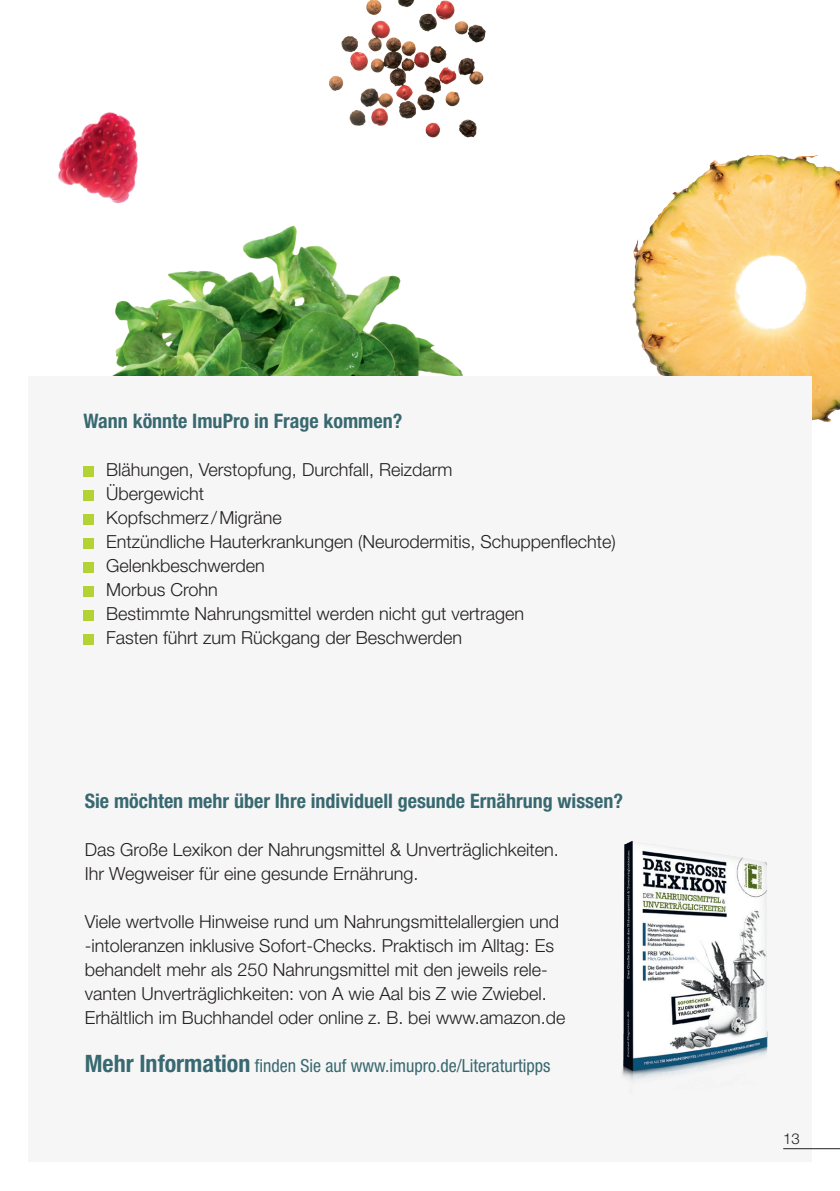
<style>
.page{position:relative;width:840px;height:1191px;background:#fff}
.page>*{position:absolute;margin:0;border:0;box-sizing:border-box;transform-origin:0 0}
.t1{font:700 condensed 20px "Helvetica Neue LT Std";color:#396970}
.t2{font:300 18px/24px "Helvetica Neue LT Std";color:#231f20}
.t3{font:condensed 18px "Helvetica Neue LT Std";color:#396970}
.t4{font:300 15px "Helvetica Neue LT Std";color:#231f20}
.s1{font-weight:700;font-size:24px}
</style>
<div class="page">
<img style="left:112px;top:225px;width:351px;height:151px">
<img style="left:632px;top:154px;width:207px;height:268px">
<img style="left:329px;top:0;width:157px;height:138px">
<div style="left:28px;top:376px;width:783px;height:786px;background:#f6f6f7"></div>
<hr style="left:782px;top:1148px;width:57px;height:1px;background:#231f20">
<div style="left:83px;top:466px;width:11px;height:10px;background:#b3d234"></div>
<div style="left:83px;top:490px;width:11px;height:10px;background:#b3d234"></div>
<div style="left:83px;top:514px;width:11px;height:10px;background:#b3d234"></div>
<div style="left:83px;top:538px;width:11px;height:10px;background:#b3d234"></div>
<div style="left:83px;top:562px;width:11px;height:10px;background:#b3d234"></div>
<div style="left:83px;top:586px;width:11px;height:10px;background:#b3d234"></div>
<div style="left:83px;top:610px;width:11px;height:10px;background:#b3d234"></div>
<div style="left:83px;top:634px;width:11px;height:10px;background:#b3d234"></div>
<img style="left:58px;top:112px;width:80px;height:92px">
<img style="left:622px;top:840px;width:146px;height:240px">
<p class="t1" style="left:83px;top:409px;width:320px">Wann könnte ImuPro in Frage kommen?</p>
<p class="t2" style="left:106px;top:457px;width:511px">Blähungen, Verstopfung, Durchfall, Reizdarm<br>Übergewicht<br>Kopfschmerz /Migräne<br>Entzündliche Hauterkrankungen (Neurodermitis, Schuppenflechte)<br>Gelenkbeschwerden<br>Morbus Crohn<br>Bestimmte Nahrungsmittel werden nicht gut vertragen<br>Fasten führt zum Rückgang der Beschwerden</p>
<p class="t1" style="left:85px;top:789px;width:539px">Sie möchten mehr über Ihre individuell gesunde Ernährung wissen?</p>
<p class="t2" style="left:85px;top:837px;width:475px">Das Große Lexikon der Nahrungsmittel &amp; Unverträglichkeiten.<br>Ihr Wegweiser für eine gesunde Ernährung.</p>
<p class="t2" style="left:85px;top:909px;width:481px">Viele wertvolle Hinweise rund um Nahrungsmittelallergien und -intoleranzen inklusive Sofort-Checks. Praktisch im Alltag: Es behandelt mehr als 250 Nahrungsmittel mit den jeweils rele&shy;vanten Unverträglichkeiten: von A wie Aal bis Z wie Zwiebel.<br>Erhältlich im Buchhandel oder online z. B. bei www.amazon.de</p>
<p class="t3" style="left:85px;top:1055px;width:467px"><span class="s1">Mehr Information</span> finden Sie auf www.imupro.de/Literaturtipps</p>
<p class="t4" style="left:782px;top:1129px;width:18px">13</p>
</div>
